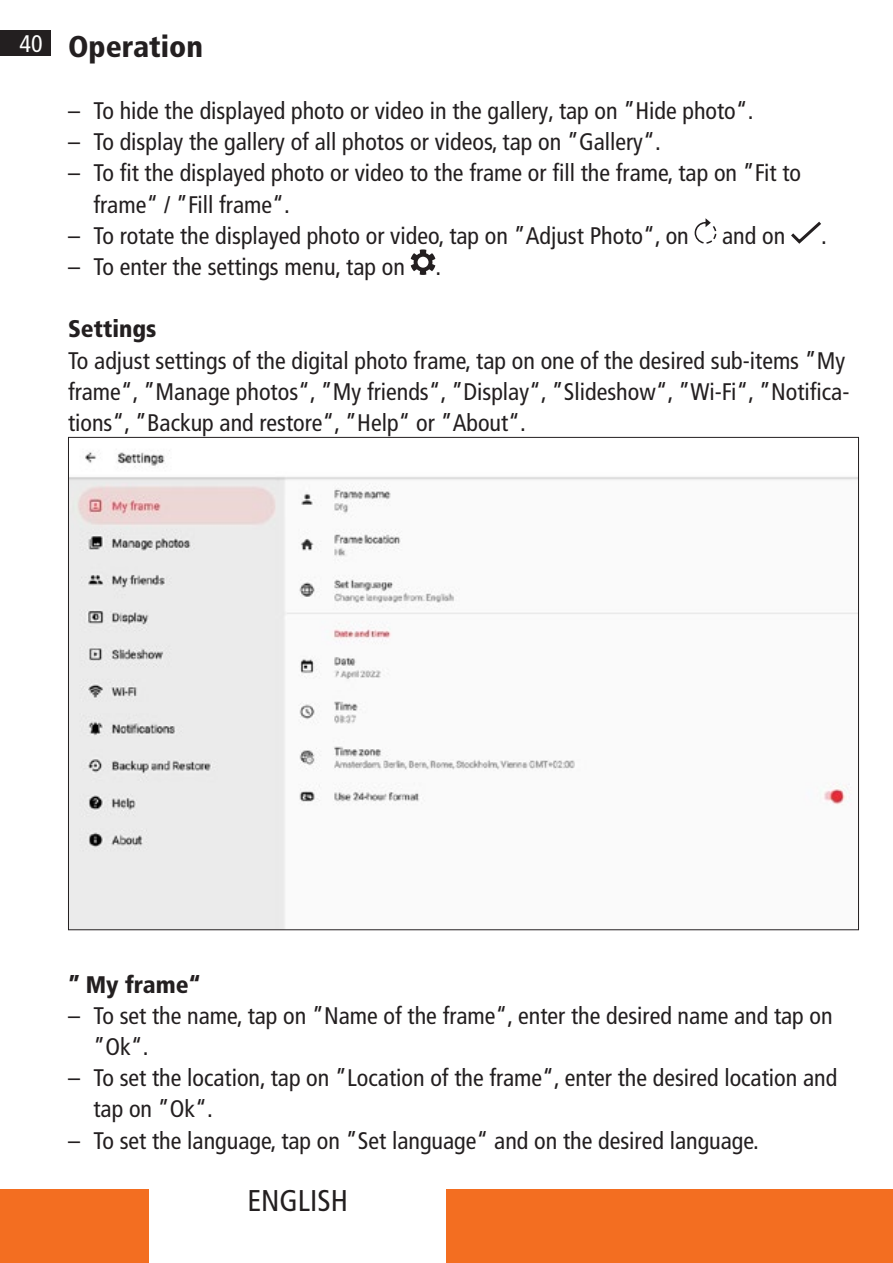
<style>
.page{position:relative;width:893px;height:1263px;background:#fff}
.page>*{position:absolute;margin:0;border:0;box-sizing:border-box;transform-origin:0 0}
.t1{font:900 condensed 30px "Frutiger LT Pro";color:#231f20}
.t2{font:condensed 30px "Frutiger LT Pro";color:#231f20}
.t3{font:condensed 24px/31.2px "Frutiger LT Pro";color:#231f20}
.t4{font:900 condensed 24px "Frutiger LT Pro";color:#231f20}
.t5{font:condensed 24px "Frutiger LT Pro";color:#fff}
</style>
<div class="page">
<div style="left:0;top:30px;width:51px;height:26px;background:#231f20"></div>
<div style="left:0;top:1188px;width:149px;height:75px;background:#f36e21"></div>
<div style="left:446px;top:1188px;width:447px;height:75px;background:#f36e21"></div>
<svg style="left:695px;top:218px;width:21px;height:26px"></svg>
<svg style="left:791px;top:221px;width:30px;height:23px"></svg>
<svg style="left:411px;top:249px;width:24px;height:26px"></svg>
<img style="left:70px;top:450px;width:787px;height:478px">
<p class="t5" style="left:19px;top:30px;width:25px">40</p>
<p class="t1" style="left:68px;top:28px;width:137px">Operation</p>
<p class="t3" style="left:68px;top:95px;width:684px">– To hide the displayed photo or video in the gallery, tap on ”Hide photo“.</p>
<p class="t3" style="left:68px;top:126px;width:591px">– To display the gallery of all photos or videos, tap on ”Gallery“.</p>
<p class="t3" style="left:94px;top:158px;width:709px;text-indent:-26px">– To fit the displayed photo or video to the frame or fill the frame, tap on ”Fit to frame“ / ”Fill frame“.</p>
<p class="t3" style="left:68px;top:220px;width:622px">– To rotate the displayed photo or video, tap on ”Adjust Photo“, on</p>
<p class="t3" style="left:722px;top:220px;width:65px">and on</p>
<p class="t3" style="left:68px;top:251px;width:338px">– To enter the settings menu, tap on</p>
<p class="t3" style="left:435px;top:251px;width:4px">.</p>
<p class="t3" style="left:821px;top:220px;width:4px">.</p>
<p class="t4" style="left:68px;top:315px;width:90px">Settings</p>
<p class="t3" style="left:68px;top:345px;width:783px">To adjust settings of the digital photo frame, tap on one of the desired sub-items ”My frame“, ”Manage photos“, ”My friends“, ”Display“, ”Slideshow“, ”Wi-Fi“, ”Notifica&shy;tions“, ”Backup and restore“, ”Help“ or ”About“.</p>
<p class="t4" style="left:68px;top:970px;width:135px">” My frame“</p>
<p class="t3" style="left:94px;top:1000px;width:741px;text-indent:-26px">– To set the name, tap on ”Name of the frame“, enter the desired name and tap on ”Ok“.</p>
<p class="t3" style="left:94px;top:1062px;width:745px;text-indent:-26px">– To set the location, tap on ”Location of the frame“, enter the desired location and tap on ”Ok“.</p>
<p class="t3" style="left:68px;top:1125px;width:689px">– To set the language, tap on ”Set language“ and on the desired language.</p>
<p class="t2" style="left:247px;top:1183px;width:102px">ENGLISH</p>
</div>
